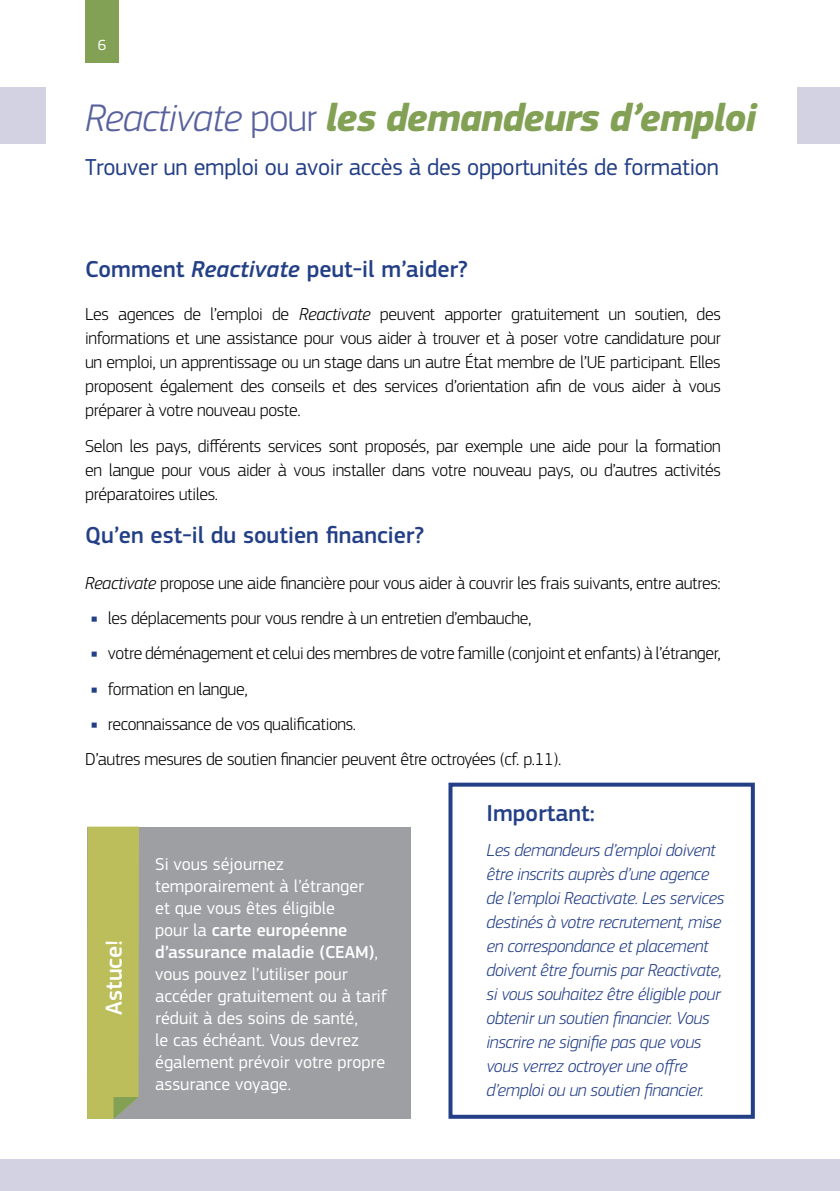
<style>
.page{position:relative;width:840px;height:1191px;background:#fff}
.page>*{position:absolute;margin:0;border:0;box-sizing:border-box;transform-origin:0 0}
.Heading__3{font:italic 700 40px "EC Square Sans Pro";letter-spacing:-.025em;color:#82a155}
.Secondary_Heading{font:500 24px "EC Square Sans Pro";color:#233f86}
.t1{font:24px "EC Square Sans Pro";letter-spacing:-.01em;color:#233f86}
.t2{font:500 24px "EC Square Sans Pro";color:#fff}
.Body{font:300 18px/24px "EC Square Sans Pro";letter-spacing:-.02em;color:#000;text-align:justify}
.Body-2{font:italic 300 18px/24px "EC Square Sans Pro";letter-spacing:-.02em;color:#233f86}
.t3{font:18px/22px "EC Square Sans Pro";color:#fff}
.Folio{font:15.4px "EC Square Sans Pro";color:#fff}
.s1{font-weight:300;color:#58619c}
.s2{font-weight:300;font-style:normal;color:#58619c}
.s3{font-style:italic}
.s4{font-weight:400;font-size:8px;color:#233f86}
.s5{font-weight:500}
</style>
<div class="page">
<div style="left:0;top:1159px;width:839px;height:32px;background:#d3d2e3"></div>
<div style="left:797px;top:87px;width:42px;height:57px;background:#d3d2e3"></div>
<div style="left:0;top:87px;width:45px;height:57px;background:#d3d2e3"></div>
<div style="left:85px;top:0;width:34px;height:63px;background:#82a155"></div>
<div style="left:87px;top:827px;width:323px;height:292px;background:#9d9fa2"></div>
<svg style="left:87px;top:826px;width:52px;height:293px;background:#babc5d"></svg>
<div style="left:448px;top:782px;width:306px;height:336px;border:4px solid #233f86"></div>
<p class="Folio" style="left:98px;top:36px;width:10px">6</p>
<h2 class="Heading__3" style="left:85px;top:93px;width:672px"><span class="s1">Reactivate</span> <span class="s2">pour</span> les demandeurs d’emploi</h2>
<p class="t1" style="left:85px;top:153px;width:635px">Trouver un emploi ou avoir accès à des opportunités de formation</p>
<h3 class="Secondary_Heading" style="left:85px;top:255px;width:384px">Comment <span class="s3">Reactivate</span> peut-il m’aider?</h3>
<p class="Body" style="left:85px;top:302px;width:637px">Les agences de l’emploi de <span class="s3">Reactivate</span> peuvent apporter gratuitement un soutien, des informations et une assistance pour vous aider à trouver et à poser votre candidature pour un emploi, un apprentissage ou un stage dans un autre État membre de l’UE participant. Elles proposent également des conseils et des services d’orientation afin de vous aider à vous préparer à votre nouveau poste.</p>
<p class="Body" style="left:85px;top:434px;width:636px">Selon les pays, différents services sont proposés, par exemple une aide pour la formation en langue pour vous aider à vous installer dans votre nouveau pays, ou d’autres activités préparatoires utiles.</p>
<h3 class="Secondary_Heading" style="left:85px;top:521px;width:340px">Qu’en est-il du soutien financier?</h3>
<p class="Body" style="left:85px;top:570px;width:636px"><span class="s3">Reactivate</span> propose une aide financière pour vous aider à couvrir les frais suivants, entre autres:</p>
<p class="Body" style="left:91px;top:606px;width:441px"><span class="s4">■</span> les déplacements pour vous rendre à un entretien d’embauche,</p>
<p class="Body" style="left:91px;top:641px;width:631px"><span class="s4">■</span> votre déménagement et celui des membres de votre famille (conjoint et enfants) à l’étranger,</p>
<p class="Body" style="left:91px;top:676px;width:158px"><span class="s4">■</span> formation en langue,</p>
<p class="Body" style="left:91px;top:712px;width:265px"><span class="s4">■</span> reconnaissance de vos qualifications.</p>
<p class="Body" style="left:85px;top:747px;width:475px">D’autres mesures de soutien financier peuvent être octroyées (cf. p.11).</p>
<p class="t2" style="left:100px;top:1015px;width:77px;rotate:-90deg">Astuce!</p>
<p class="t3" style="left:155px;top:853px;width:234px">Si vous séjournez temporairement à l’étranger<br>et que vous êtes éligible<br>pour la <span class="s5">carte européenne d’assurance maladie (CEAM)</span>, vous pouvez l’utiliser pour accéder gratuitement ou à tarif réduit à des soins de santé,<br>le cas échéant. Vous devrez également prévoir votre propre assurance voyage.</p>
<p class="Secondary_Heading" style="left:486px;top:799px;width:110px">Important:</p>
<p class="Body-2" style="left:486px;top:838px;width:239px">Les demandeurs d’emploi doivent être inscrits auprès d’une agence de l’emploi Reactivate. Les services destinés à votre recrutement, mise en correspondance et placement doivent être fournis par Reactivate, si vous souhaitez être éligible pour obtenir un soutien financier. Vous inscrire ne signifie pas que vous vous verrez octroyer une offre d’emploi ou un soutien financier.</p>
</div>
